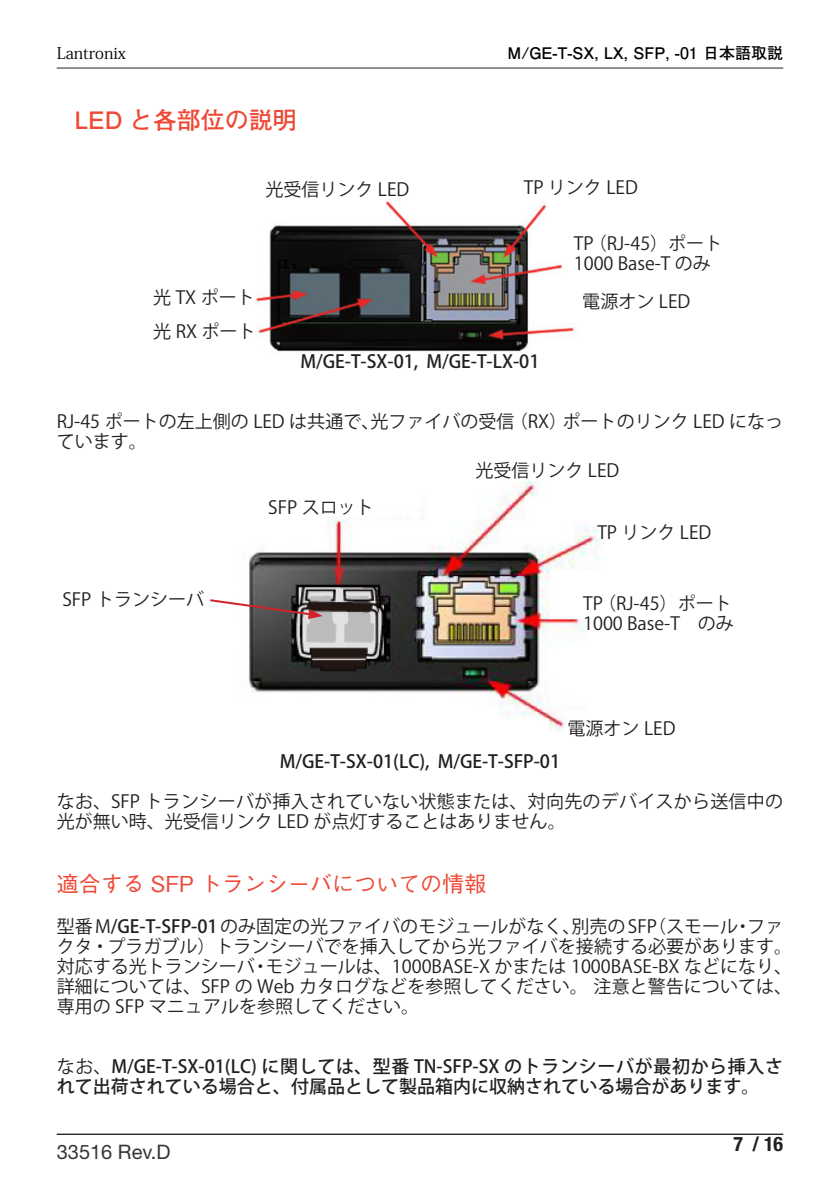
<style>
.page{position:relative;width:840px;height:1191px;background:#fff}
.page>*{position:absolute;margin:0;border:0;box-sizing:border-box;transform-origin:0 0}
.t1{font:700 24px "Futo Go B101 Pro";color:#ef4835}
.Title_Level2{font:500 22px "Gothic BBB Pro";color:#ef4835}
.t2{font:20px "Helvetica Neue LT Std";color:#373435}
.t3{font:700 condensed 20px "Helvetica Neue LT Std";color:#231f20}
.t4{font:18px/20px "Koz Go Pro";color:#231f20}
.図_Figures{font:500 18px/20px "Koz Go Pro";color:#231f20}
.t5{font:700 16px "Futo Go B101 Pro";color:#000}
.t6{font:16px "Koz Min Pro";color:#000}
.s1{font-weight:500}
.s2{font-weight:400}
</style>
<div class="page">
<hr style="left:57px;top:1133px;width:725px;height:1px;background:#231f20">
<hr style="left:57px;top:68px;width:725px;height:1px;background:#231f20">
<img style="left:255px;top:200px;width:320px;height:152px">
<img style="left:249px;top:482px;width:354px;height:249px">
<hr style="left:338px;top:522px;width:2px;height:49px;background:#d1232a">
<svg style="left:334px;top:568px;width:10px;height:14px"></svg>
<svg style="left:210px;top:598px;width:112px;height:21px"></svg>
<p class="t6" style="left:57px;top:42px;width:70px">Lantronix</p>
<p class="t5" style="left:507px;top:41px;width:277px">M/GE-T-SX, LX, SFP, -01 日本語取説</p>
<p class="t1" style="left:75px;top:101px;width:223px">LED と各部位の説明</p>
<p class="t4" style="left:265px;top:179px;width:145px">光受信リンク LED</p>
<p class="t4" style="left:153px;top:287px;width:103px">光 TX ポート</p>
<p class="t4" style="left:153px;top:321px;width:104px">光 RX ポート</p>
<p class="t4" style="left:523px;top:178px;width:115px">TP リンク LED</p>
<p class="t4" style="left:573px;top:233px;width:150px">TP（RJ-45）ポート</p>
<p class="t4" style="left:573px;top:253px;width:138px">1000 Base-T のみ</p>
<p class="t4" style="left:582px;top:292px;width:109px">電源オン LED</p>
<p class="図_Figures" style="left:300px;top:352px;width:240px">M/GE-T-SX-01, M/GE-T-LX-01</p>
<p class="t4" style="left:57px;top:412px;width:727px">RJ-45 ポートの左上側の LED は共通で、光ファイバの受信（RX）ポートのリンク LED になっています。</p>
<p class="t4" style="left:62px;top:589px;width:143px">SFP トランシーバ</p>
<p class="t4" style="left:268px;top:497px;width:107px">SFP スロット</p>
<p class="t4" style="left:475px;top:460px;width:145px">光受信リンク LED</p>
<p class="t4" style="left:597px;top:522px;width:115px">TP リンク LED</p>
<p class="t4" style="left:583px;top:594px;width:150px">TP（RJ-45）ポート</p>
<p class="t4" style="left:583px;top:614px;width:152px">1000 Base-T　のみ</p>
<p class="t4" style="left:567px;top:718px;width:109px">電源オン LED</p>
<p class="図_Figures" style="left:279px;top:752px;width:282px">M/GE-T-SX-01(LC), M/GE-T-SFP-01</p>
<p class="t4" style="left:57px;top:792px;width:727px">なお、SFP トランシーバが挿入されていない状態または、対向先のデバイスから送信中の光が無い時、光受信リンク LED が点灯することはありません。</p>
<p class="Title_Level2" style="left:57px;top:865px;width:430px">適合する SFP トランシーバについての情報</p>
<p class="t4" style="left:57px;top:916px;width:736px">型番 M<span class="s1">/GE-T-SFP-01</span>のみ固定の光ファイバのモジュールがなく、別売の SFP（スモール・ファクタ・プラガブル）トランシーバでを挿入してから光ファイバを接続する必要があります。対応する光トランシーバ・モジュールは、1000BASE-X かまたは 1000BASE-BX などになり、詳細については、SFP の Web カタログなどを参照してください。注意と警告については、専用の SFP マニュアルを参照してください。</p>
<p class="図_Figures" style="left:57px;top:1057px;width:727px"><span class="s2">なお、</span>M/GE-T-SX-01(LC) に関しては、型番 TN-SFP-SX のトランシーバが最初から挿入されて出荷されている場合と、付属品として製品箱内に収納されている場合があります。</p>
<p class="t2" style="left:57px;top:1139px;width:115px">33516 Rev.D</p>
<p class="t3" style="left:733px;top:1132px;width:51px">7 / 16</p>
</div>
